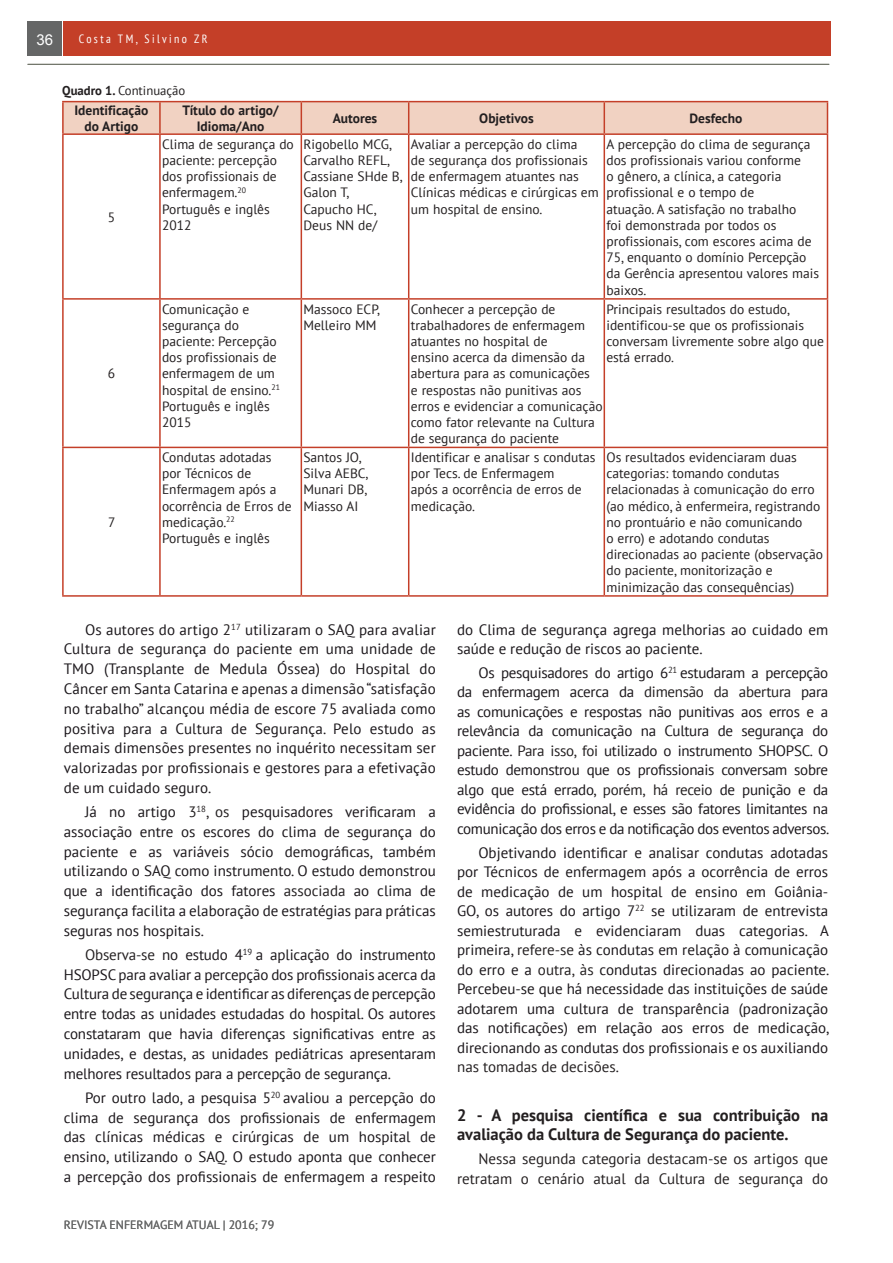
<style>
.page{position:relative;width:893px;height:1263px;background:#fff}
.page>*{position:absolute;margin:0;border:0;box-sizing:border-box;transform-origin:0 0}
.t1{font:700 16.5px/19.5px "PT Sans";color:#231f20}
.t2{font:15px/19.8px "PT Sans";color:#1a161a;text-align:justify}
.t3{font:15px/19.5px "PT Sans";color:#231f20;text-align:right}
.t4{font:15px "Arial";color:#fff}
.t5{font:13.5px/16.2px "PT Sans";color:#231f20}
.t6{font:700 13.5px/16.2px "PT Sans";color:#231f20;text-align:center}
.t7{font:12.75px "PT Sans";color:#231f20}
.t8{font:12px "PT Sans";color:#656666}
.t9{font:condensed 12px "PT Sans";letter-spacing:.2em;color:#fff}
.s1{font-weight:700}
.s2{color:#231f20}
</style>
<div class="page">
<div style="left:64px;top:21px;width:767px;height:35px;background:#c43f28"></div>
<div style="left:28px;top:21px;width:34px;height:35px;background:#656666"></div>
<hr style="left:28px;top:64px;width:801px;height:1px;background:#73776c">
<div style="left:64px;top:102px;width:763px;height:31px;background:#f1d2c2"></div>
<hr style="left:62px;top:101px;width:98px;height:1px;background:#c43f28">
<hr style="left:62px;top:102px;width:2px;height:31px;background:#c43f28">
<hr style="left:160px;top:101px;width:141px;height:1px;background:#c43f28">
<hr style="left:159px;top:102px;width:2px;height:31px;background:#c43f28">
<hr style="left:301px;top:101px;width:108px;height:1px;background:#c43f28">
<hr style="left:301px;top:102px;width:1px;height:31px;background:#c43f28">
<hr style="left:409px;top:101px;width:195px;height:1px;background:#c43f28">
<hr style="left:408px;top:102px;width:1px;height:31px;background:#c43f28">
<hr style="left:604px;top:101px;width:224px;height:1px;background:#c43f28">
<hr style="left:604px;top:102px;width:1px;height:31px;background:#c43f28">
<hr style="left:827px;top:102px;width:1px;height:31px;background:#c43f28">
<hr style="left:62px;top:133px;width:98px;height:2px;background:#c43f28">
<hr style="left:62px;top:135px;width:2px;height:163px;background:#c43f28">
<hr style="left:160px;top:133px;width:141px;height:2px;background:#c43f28">
<hr style="left:159px;top:135px;width:2px;height:163px;background:#c43f28">
<hr style="left:301px;top:133px;width:108px;height:2px;background:#c43f28">
<hr style="left:301px;top:135px;width:1px;height:163px;background:#c43f28">
<hr style="left:409px;top:133px;width:195px;height:2px;background:#c43f28">
<hr style="left:408px;top:135px;width:1px;height:163px;background:#c43f28">
<hr style="left:604px;top:133px;width:224px;height:2px;background:#c43f28">
<hr style="left:604px;top:135px;width:1px;height:163px;background:#c43f28">
<hr style="left:827px;top:135px;width:1px;height:163px;background:#c43f28">
<hr style="left:62px;top:298px;width:98px;height:2px;background:#c43f28">
<hr style="left:62px;top:300px;width:2px;height:147px;background:#c43f28">
<hr style="left:160px;top:298px;width:141px;height:2px;background:#c43f28">
<hr style="left:159px;top:300px;width:2px;height:147px;background:#c43f28">
<hr style="left:301px;top:298px;width:108px;height:2px;background:#c43f28">
<hr style="left:301px;top:300px;width:1px;height:147px;background:#c43f28">
<hr style="left:409px;top:298px;width:195px;height:2px;background:#c43f28">
<hr style="left:408px;top:300px;width:1px;height:147px;background:#c43f28">
<hr style="left:604px;top:298px;width:224px;height:2px;background:#c43f28">
<hr style="left:604px;top:300px;width:1px;height:147px;background:#c43f28">
<hr style="left:827px;top:300px;width:1px;height:147px;background:#c43f28">
<hr style="left:62px;top:447px;width:98px;height:1px;background:#c43f28">
<hr style="left:62px;top:448px;width:2px;height:147px;background:#c43f28">
<hr style="left:160px;top:447px;width:141px;height:1px;background:#c43f28">
<hr style="left:159px;top:448px;width:2px;height:147px;background:#c43f28">
<hr style="left:301px;top:447px;width:108px;height:1px;background:#c43f28">
<hr style="left:301px;top:448px;width:1px;height:147px;background:#c43f28">
<hr style="left:409px;top:447px;width:195px;height:1px;background:#c43f28">
<hr style="left:408px;top:448px;width:1px;height:147px;background:#c43f28">
<hr style="left:604px;top:447px;width:224px;height:1px;background:#c43f28">
<hr style="left:604px;top:448px;width:1px;height:147px;background:#c43f28">
<hr style="left:827px;top:448px;width:1px;height:147px;background:#c43f28">
<hr style="left:62px;top:595px;width:98px;height:2px;background:#c43f28">
<hr style="left:160px;top:595px;width:141px;height:2px;background:#c43f28">
<hr style="left:301px;top:595px;width:108px;height:2px;background:#c43f28">
<hr style="left:409px;top:595px;width:195px;height:2px;background:#c43f28">
<hr style="left:604px;top:595px;width:224px;height:2px;background:#c43f28">
<p class="t4" style="left:37px;top:30px;width:18px">36</p>
<p class="t9" style="left:79px;top:31px;width:130px">Costa TM, Silvino ZR</p>
<p class="t7" style="left:62px;top:82px;width:125px"><span class="s1">Quadro 1.</span> Continuação</p>
<p class="t6" style="left:74px;top:102px;width:75px">Identificação do Artigo</p>
<p class="t6" style="left:183px;top:102px;width:98px">Título do artigo/<br>Idioma/Ano</p>
<p class="t6" style="left:333px;top:110px;width:46px">Autores</p>
<p class="t6" style="left:479px;top:110px;width:56px">Objetivos</p>
<p class="t6" style="left:689px;top:110px;width:54px">Desfecho</p>
<p class="t5" style="left:108px;top:209px;width:9px">5</p>
<p class="t5" style="left:108px;top:365px;width:9px">6</p>
<p class="t5" style="left:162px;top:136px;width:133px">Clima de segurança do paciente: percepção dos profissionais de enfermagem.<sup>20<br></sup>Português e inglês<br>2012</p>
<p class="t5" style="left:303px;top:136px;width:101px">Rigobello MCG,<br>Carvalho REFL,<br>Cassiane SHde B,<br>Galon T,<br>Capucho HC,<br>Deus NN de/</p>
<p class="t5" style="left:411px;top:136px;width:189px">Avaliar a percepção do clima<br>de segurança dos profissionais de enfermagem atuantes nas<br>Clínicas médicas e cirúrgicas em um hospital de ensino.</p>
<p class="t5" style="left:606px;top:136px;width:214px">A percepção do clima de segurança dos profissionais variou conforme<br>o gênero, a clínica, a categoria profissional e o tempo de<br>atuação. A satisfação no trabalho<br>foi demonstrada por todos os profissionais, com escores acima de<br>75, enquanto o domínio Percepção da Gerência apresentou valores mais baixos.</p>
<p class="t5" style="left:162px;top:300px;width:119px">Comunicação e segurança do paciente: Percepção dos profissionais de enfermagem de um hospital de ensino.<sup>21<br></sup>Português e inglês<br>2015</p>
<p class="t5" style="left:303px;top:300px;width:78px">Massoco ECP,<br>Melleiro MM</p>
<p class="t5" style="left:411px;top:300px;width:193px">Conhecer a percepção de trabalhadores de enfermagem atuantes no hospital de<br>ensino acerca da dimensão da abertura para as comunicações<br>e respostas não punitivas aos erros e evidenciar a comunicação como fator relevante na Cultura de segurança do paciente</p>
<p class="t5" style="left:606px;top:300px;width:219px">Principais resultados do estudo, identificou-se que os profissionais conversam livremente sobre algo que está errado.</p>
<p class="t5" style="left:162px;top:449px;width:131px">Condutas adotadas por Técnicos de<br>Enfermagem após a ocorrência de Erros de medicação.<sup>22<br></sup>Português e inglês</p>
<p class="t5" style="left:303px;top:449px;width:67px">Santos JO,<br>Silva AEBC,<br>Munari DB,<br>Miasso AI</p>
<p class="t5" style="left:411px;top:449px;width:186px">Identificar e analisar s condutas por Tecs. de Enfermagem<br>após a ocorrência de erros de medicação.</p>
<p class="t5" style="left:606px;top:449px;width:218px">Os resultados evidenciaram duas categorias: tomando condutas relacionadas à comunicação do erro (ao médico, à enfermeira, registrando no prontuário e não comunicando<br>o erro) e adotando condutas direcionadas ao paciente (observação do paciente, monitorização e minimização das consequências)</p>
<p class="t2" style="left:64px;top:619px;width:374px;text-indent:21px">Os autores do artigo <span class="s2">2</span><sup>17</sup> utilizaram o SAQ para avaliar Cultura de segurança do paciente em uma unidade de TMO (Transplante de Medula Óssea) do Hospital do Câncer em Santa Catarina e apenas a dimensão “satisfação no trabalho” alcançou média de escore 75 avaliada como positiva para a Cultura de Segurança. Pelo estudo as demais dimensões presentes no inquérito necessitam ser valorizadas por profissionais e gestores para a efetivação de um cuidado seguro.</p>
<p class="t2" style="left:64px;top:801px;width:374px;text-indent:21px">Já no artigo <span class="s2">3</span><sup>18</sup><span class="s2">, os</span> pesquisadores verificaram a associação entre os escores do clima de segurança do paciente e as variáveis sócio demográficas, também utilizando o SAQ como instrumento. O estudo demonstrou que a identificação dos fatores <span class="s2">associada</span> ao clima de segurança facilita a elaboração de estratégias para práticas seguras nos hospitais.</p>
<p class="t2" style="left:64px;top:944px;width:374px;text-indent:21px"><span class="s2">Observa-se</span> no estudo 4<sup>19</sup> a aplicação do instrumento HSOPSC para avaliar a percepção dos profissionais acerca da Cultura de segurança e identificar as diferenças de percepção entre todas as unidades estudadas do hospital. Os autores constataram que havia diferenças significativas entre as unidades, e destas, as unidades pediátricas apresentaram melhores resultados para a percepção de segurança.</p>
<p class="t2" style="left:64px;top:1087px;width:374px;text-indent:21px">Por outro lado, a pesquisa 5<sup>20</sup> avaliou a percepção do clima de segurança dos profissionais de enfermagem das clínicas médicas e cirúrgicas de um hospital de ensino, utilizando o SAQ. O estudo aponta que conhecer a percepção dos profissionais de enfermagem a respeito</p>
<p class="t5" style="left:108px;top:514px;width:9px">7</p>
<p class="t2" style="left:457px;top:619px;width:373px">do Clima de segurança agrega melhorias ao cuidado em saúde e redução de riscos ao paciente.</p>
<p class="t2" style="left:457px;top:662px;width:374px;text-indent:21px">Os pesquisadores do artigo 6<sup>21</sup> estudaram a percepção da enfermagem acerca da <span class="s2">dimensão da abertura</span> para as comunicações e respostas não punitivas aos erros e a relevância da comunicação na Cultura de segurança do paciente. <span class="s2">Para isso, foi</span> utilizado o instrumento SHOPSC. O estudo demonstrou que os profissionais conversam sobre algo que está errado, <span class="s2">porém, há receio</span> de punição e da evidência do profissional, e esses são fatores limitantes na comunicação dos erros e da notificação dos eventos adversos.</p>
<p class="t2" style="left:457px;top:842px;width:374px;text-indent:21px">Objetivando identificar e analisar condutas adotadas por Técnicos de enfermagem após a ocorrência de erros de medicação de um hospital de ensino em Goiânia-GO, os autores do artigo 7<sup>22</sup> se utilizaram de entrevista semiestruturada e evidenciaram duas categorias. A primeira, <span class="s2">refere-se</span> às condutas em relação à comunicação do erro e a <span class="s2">outra, às</span> condutas direcionadas ao paciente.<br>Percebeu-se que há necessidade das instituições de saúde adotarem uma cultura de transparência (padronização das notificações) em relação aos erros de medicação, direcionando as condutas dos profissionais e os auxiliando <span class="s2">nas tomadas de decisões</span>.</p>
<p class="t1" style="left:457px;top:1105px;width:373px">2 - A pesquisa científica e sua contribuição na avaliação da Cultura de Segurança do paciente.</p>
<p class="t3" style="left:457px;top:1149px;width:373px">Nessa segunda categoria destacam-se os artigos que retratam o cenário atual da Cultura de segurança do</p>
<p class="t8" style="left:64px;top:1217px;width:212px">REVISTA ENFERMAGEM ATUAL | 2016; 79</p>
</div>
